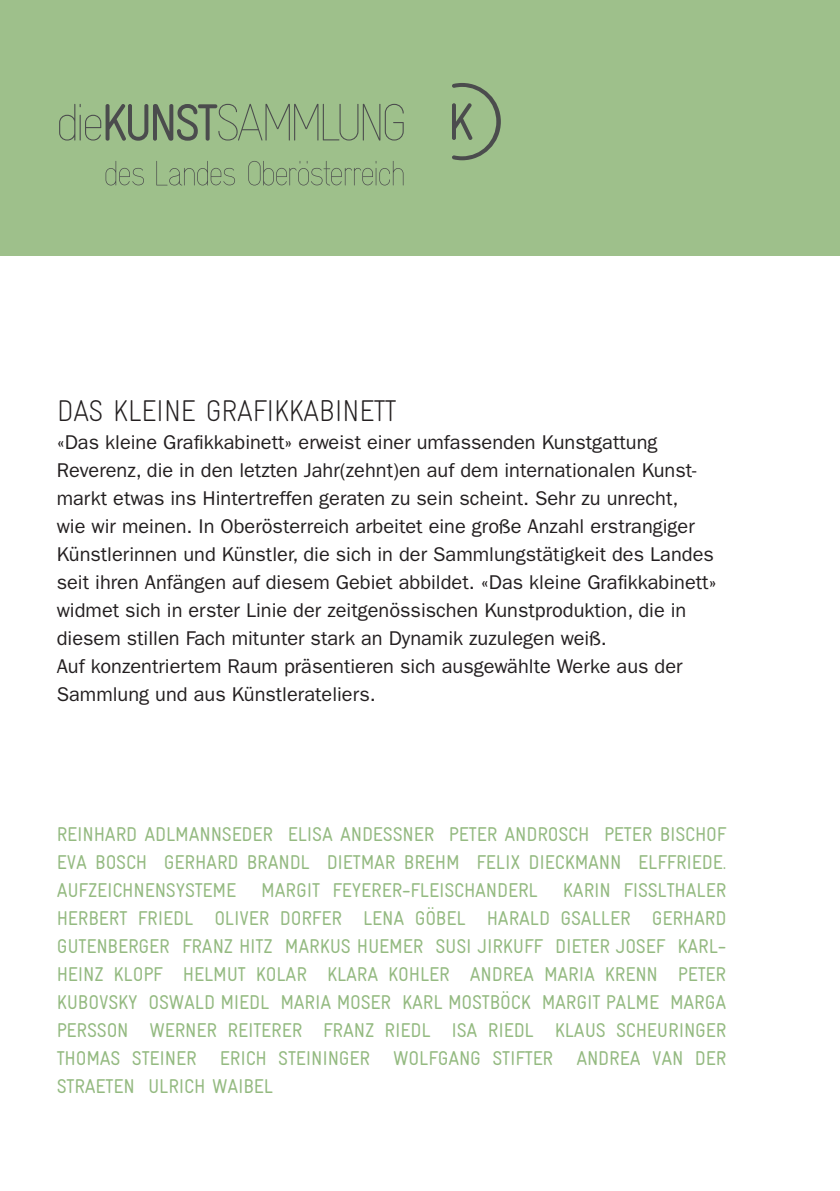
<style>
.page{position:relative;width:840px;height:1191px;background:#fff}
.page>*{position:absolute;margin:0;border:0;box-sizing:border-box;transform-origin:0 0}
.t1{font:300 condensed 30px "Gravur";letter-spacing:-.025em;color:#231f20}
.t2{font:20px/28px "ITC Franklin Gothic Std";color:#231f20}
.t3{font:condensed 20px/28px "Gravur";letter-spacing:-.01em;color:#94ba81;text-align:justify}
</style>
<div class="page">
<div style="left:0;top:0;width:839px;height:255px;background:#9ec08b"></div>
<svg style="left:59px;top:104px;width:344px;height:81px"></svg>
<svg style="left:452px;top:83px;width:48px;height:77px"></svg>
<h1 class="t1" style="left:57px;top:394px;width:341px">DAS KLEINE GRAFIKKABINETT</h1>
<p class="t2" style="left:57px;top:428px;width:661px">«Das kleine Grafikkabinett» erweist einer umfassenden Kunstgattung Reverenz, die in den letzten Jahr(zehnt)en auf dem internationalen Kunst&shy;markt etwas ins Hintertreffen geraten zu sein scheint. Sehr zu unrecht,<br>wie wir meinen. In Oberösterreich arbeitet eine große Anzahl erstrangiger Künstlerinnen und Künstler, die sich in der Sammlungstätigkeit des Landes seit ihren Anfängen auf diesem Gebiet abbildet. «Das kleine Grafikkabinett» widmet sich in erster Linie der zeitgenössischen Kunstproduktion, die in diesem stillen Fach mitunter stark an Dynamik zuzulegen weiß.<br>Auf konzentriertem Raum präsentieren sich ausgewählte Werke aus der Sammlung und aus Künstlerateliers.</p>
<p class="t3" style="left:57px;top:820px;width:671px">REINHARD ADLMANNSEDER ELISA ANDESSNER PETER ANDROSCH PETER BISCHOF EVA BOSCH GERHARD BRANDL DIETMAR BREHM FELIX DIECKMANN ELFFRIEDE.<br>AUFZEICHNENSYSTEME MARGIT FEYERER-FLEISCHANDERL KARIN FISSLTHALER HERBERT FRIEDL OLIVER DORFER LENA GÖBEL HARALD GSALLER GERHARD GUTENBERGER FRANZ HITZ MARKUS HUEMER SUSI JIRKUFF DIETER JOSEF KARL-HEINZ KLOPF HELMUT KOLAR KLARA KOHLER ANDREA MARIA KRENN PETER KUBOVSKY OSWALD MIEDL MARIA MOSER KARL MOSTBÖCK MARGIT PALME MARGA PERSSON WERNER REITERER FRANZ RIEDL ISA RIEDL KLAUS SCHEURINGER THOMAS STEINER ERICH STEININGER WOLFGANG STIFTER ANDREA VAN DER STRAETEN ULRICH WAIBEL</p>
</div>
